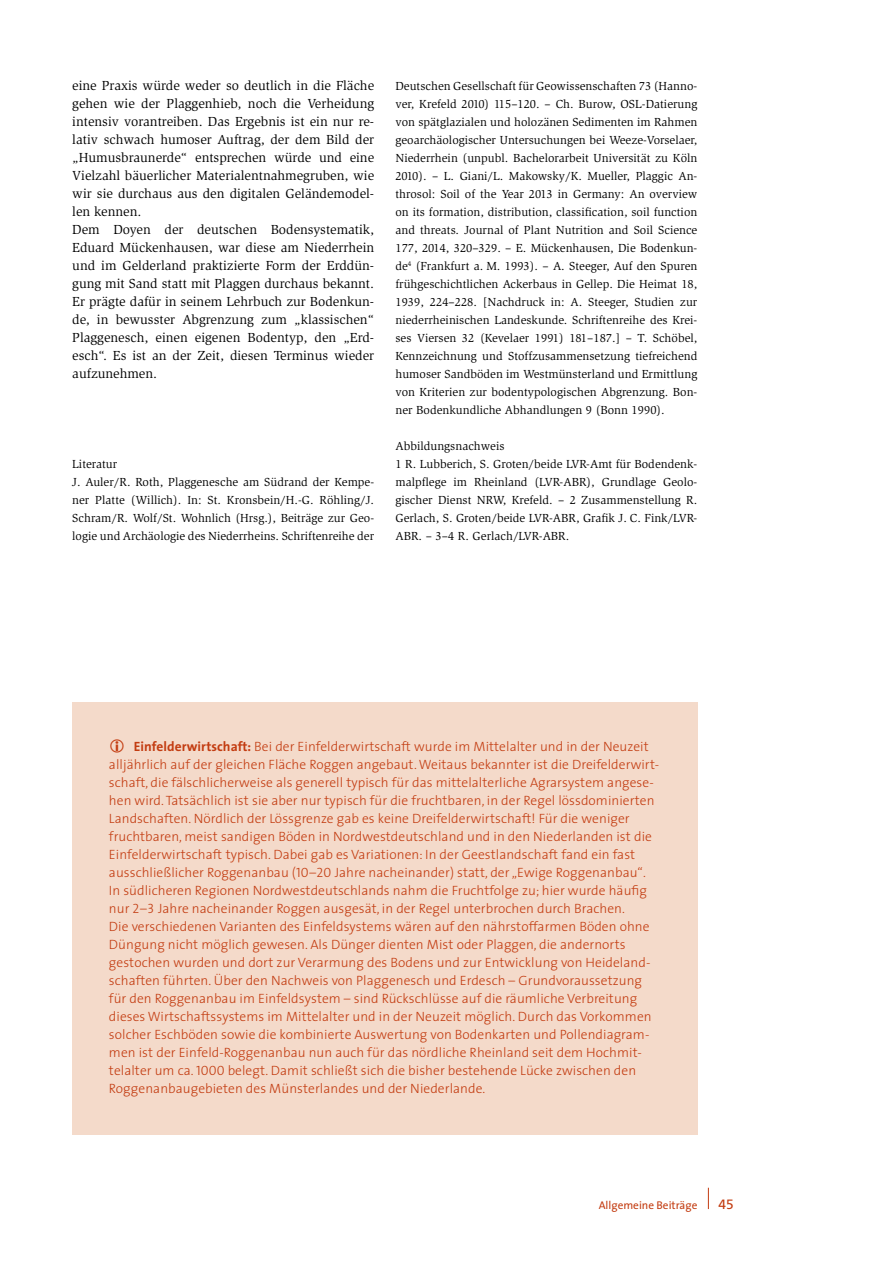
<style>
.page{position:relative;width:893px;height:1263px;background:#fff}
.page>*{position:absolute;margin:0;border:0;box-sizing:border-box;transform-origin:0 0}
.INFOBOX_FLIESS{font:300 13.5px/18px "The Sans";letter-spacing:.005em;color:#c33c11}
.FLIESS_SLIMBACH_9_PT{font:13.5px/18px "Slimbach";color:#000;text-align:justify}
.t1{font:13.5px "Frutiger CE";color:#c33c11}
.LITERATUR___ABBILDUN{font:12px/18px "Slimbach";color:#000;text-align:justify}
.t2{font:11.25px "The Sans";color:#c33c11}
.s1{font-weight:700}
.s2{font-family:"The Sans Light Caps";font-weight:400}
</style>
<div class="page">
<svg style="left:708px;top:1188px;width:1px;height:21px"></svg>
<div style="left:72px;top:702px;width:625px;height:432px;background:#f4daca"></div>
<p class="FLIESS_SLIMBACH_9_PT" style="left:72px;top:77px;width:303px">eine Praxis würde weder so deutlich in die Fläche gehen wie der Plaggenhieb, noch die Verheidung intensiv vorantreiben. Das Ergebnis ist ein nur re&shy;lativ schwach humoser Auftrag, der dem Bild der „Humusbraunerde“ entsprechen würde und eine Vielzahl bäuerlicher Materialentnahmegruben, wie wir sie durchaus aus den digitalen Geländemodel&shy;len kennen.</p>
<p class="FLIESS_SLIMBACH_9_PT" style="left:72px;top:221px;width:303px">Dem Doyen der deutschen Bodensystematik, Eduard Mückenhausen, war diese am Niederrhein und im Gelderland praktizierte Form der Erddün&shy;gung mit Sand statt mit Plaggen durchaus bekannt.<br>Er prägte dafür in seinem Lehrbuch zur Bodenkun&shy;de, in bewusster Abgrenzung zum „klassischen“ Plaggenesch, einen eigenen Bodentyp, den „Erd&shy;esch“. Es ist an der Zeit, diesen Terminus wieder aufzunehmen.</p>
<p class="LITERATUR___ABBILDUN" style="left:72px;top:455px;width:47px">Literatur</p>
<p class="LITERATUR___ABBILDUN" style="left:72px;top:473px;width:303px">J. Auler/R. Roth, Plaggenesche am Südrand der Kempe&shy;ner Platte (Willich). In: St. Kronsbein/H.-G. Röhling/J.<br>Schram/R. Wolf/St. Wohnlich (Hrsg.), Beiträge zur Geo&shy;logie und Archäologie des Niederrheins. Schriftenreihe der</p>
<p class="LITERATUR___ABBILDUN" style="left:395px;top:77px;width:303px">Deutschen Gesellschaft für Geowissenschaften 73 (Hanno&shy;ver, Krefeld 2010) 115–120. – Ch. Burow, OSL-Datierung von spätglazialen und holozänen Sedimenten im Rahmen geoarchäologischer Untersuchungen bei Weeze-Vorselaer, Niederrhein (unpubl. Bachelorarbeit Universität zu Köln 2010). – L. Giani/L. Makowsky/K. Mueller, Plaggic An&shy;throsol: Soil of the Year 2013 in Germany: An overview on its formation, distribution, classification, soil function and threats. Journal of Plant Nutrition and Soil Science 177, 2014, 320–329. – E. Mückenhausen, Die Bodenkun&shy;de<sup>4</sup> (Frankfurt a. M. 1993). – A. Steeger, Auf den Spuren frühgeschichtlichen Ackerbaus in Gellep. Die Heimat 18, 1939, 224–228. [Nachdruck in: A. Steeger, Studien zur niederrheinischen Landeskunde. Schriftenreihe des Krei&shy;ses Viersen 32 (Kevelaer 1991) 181–187.] – T. Schöbel, Kennzeichnung und Stoffzusammensetzung tiefreichend humoser Sandböden im Westmünsterland und Ermittlung von Kriterien zur bodentypologischen Abgrenzung. Bon&shy;ner Bodenkundliche Abhandlungen 9 (Bonn 1990).</p>
<p class="LITERATUR___ABBILDUN" style="left:395px;top:437px;width:111px">Abbildungsnachweis</p>
<p class="LITERATUR___ABBILDUN" style="left:395px;top:455px;width:303px">1 R. Lubberich, S. Groten/beide LVR-Amt für Bodendenk&shy;malpflege im Rheinland (LVR-ABR), Grundlage Geolo&shy;gischer Dienst NRW, Krefeld. – 2 Zusammenstellung R.<br>Gerlach, S. Groten/beide LVR-ABR, Grafik J. C. Fink/LVR-ABR. – 3–4 R. Gerlach/LVR-ABR.</p>
<p class="INFOBOX_FLIESS" style="left:109px;top:736px;width:552px;text-indent:25px"><span class="s1">Einfelderwirtschaft:</span> Bei der Einfelderwirtschaft wurde im Mittelalter und in der Neuzeit alljährlich auf der gleichen Fläche Roggen angebaut. Weitaus bekannter ist die Dreifelderwirt&shy;schaft, die fälschlicherweise als generell typisch für das mittelalterliche Agrarsystem angese&shy;hen wird. Tatsächlich ist sie aber nur typisch für die fruchtbaren, in der Regel lössdominierten Landschaften. Nördlich der Lössgrenze gab es keine Dreifelderwirtschaft! Für die weniger fruchtbaren, meist sandigen Böden in Nordwestdeutschland und in den Niederlanden ist die Einfelderwirtschaft typisch. Dabei gab es Variationen: In der Geestlandschaft fand ein fast ausschließlicher Roggenanbau (<span class="s2">10–20</span> Jahre nacheinander) statt, der „Ewige Roggenanbau“.<br>In südlicheren Regionen Nordwestdeutschlands nahm die Fruchtfolge zu; hier wurde häufig nur <span class="s2">2–3</span> Jahre nacheinander Roggen ausgesät, in der Regel unterbrochen durch Brachen.</p>
<p class="INFOBOX_FLIESS" style="left:109px;top:916px;width:544px">Die verschiedenen Varianten des Einfeldsystems wären auf den nährstoffarmen Böden ohne Düngung nicht möglich gewesen. Als Dünger dienten Mist oder Plaggen, die andernorts gestochen wurden und dort zur Verarmung des Bodens und zur Entwicklung von Heideland&shy;schaften führten. Über den Nachweis von Plaggenesch und Erdesch – Grundvoraussetzung für den Roggenanbau im Einfeldsystem – sind Rückschlüsse auf die räumliche Verbreitung dieses Wirtschaftssystems im Mittelalter und in der Neuzeit möglich. Durch das Vorkommen solcher Eschböden sowie die kombinierte Auswertung von Bodenkarten und Pollendiagram&shy;men ist der Einfeld-Roggenanbau nun auch für das nördliche Rheinland seit dem Hochmit&shy;telalter um ca. <span class="s2">1000</span> belegt. Damit schließt sich die bisher bestehende Lücke zwischen den Roggenanbaugebieten des Münsterlandes und der Niederlande.</p>
<p class="t2" style="left:599px;top:1196px;width:100px">Allgemeine Beiträge</p>
<p class="t1" style="left:719px;top:1196px;width:17px">45</p>
</div>
